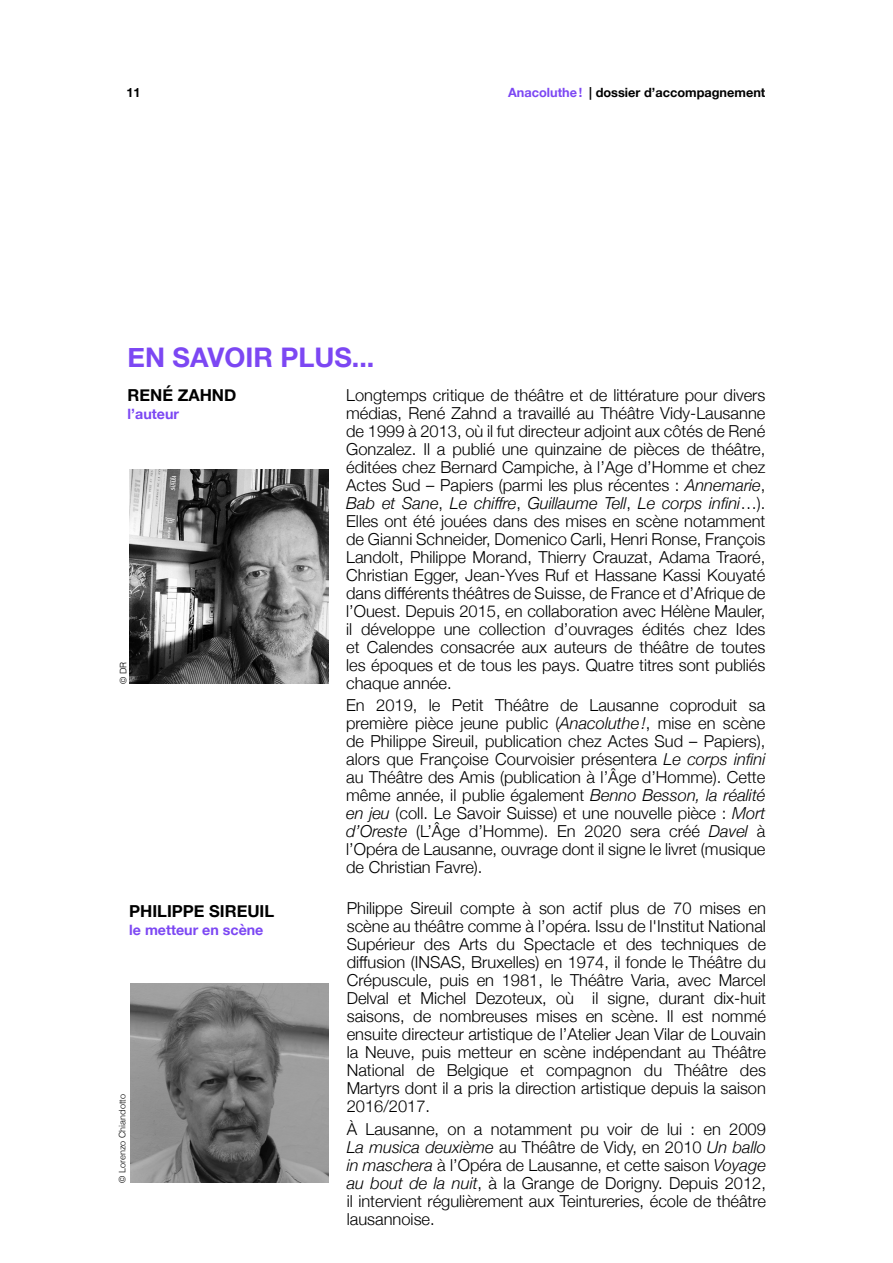
<style>
.page{position:relative;width:893px;height:1263px;background:#fff}
.page>*{position:absolute;margin:0;border:0;box-sizing:border-box;transform-origin:0 0}
.t1{font:700 27px "Helvetica Neue";color:#7c47f3}
.t2{font:300 16.5px/18px "Helvetica Neue";color:#000;text-align:justify}
.t3{font:700 16.5px "Helvetica Neue";color:#000}
.t4{font:700 14.25px "Helvetica Neue";color:#7c47f3}
.t5{font:700 12.75px "Helvetica Neue";color:#000}
.t6{font:300 9px "Helvetica";color:#000}
.s1{color:#7c47f3}
.s2{font-style:italic}
</style>
<div class="page">
<img style="left:130px;top:470px;width:198px;height:214px">
<img style="left:131px;top:983px;width:197px;height:200px">
<p class="t5" style="left:126px;top:83px;width:16px">11</p>
<p class="t5" style="left:508px;top:83px;width:259px"><span class="s1">Anacoluthe!</span> | dossier d’accompagnement</p>
<h1 class="t1" style="left:128px;top:336px;width:248px">EN SAVOIR PLUS...</h1>
<p class="t2" style="left:346px;top:385px;width:421px">Longtemps critique de théâtre et de littérature pour divers médias, René Zahnd a travaillé au Théâtre Vidy-Lausanne de 1999 à 2013, où il fut directeur adjoint aux côtés de René Gonzalez. Il a publié une quinzaine de pièces de théâtre, éditées chez Bernard Campiche, à l’Age d’Homme et chez Actes Sud – Papiers (parmi les plus récentes : <span class="s2">Annemarie</span>, <span class="s2">Bab et Sane</span>, <span class="s2">Le chiffre</span>, <span class="s2">Guillaume Tell</span>, <span class="s2">Le corps infini</span>…).<br>Elles ont été jouées dans des mises en scène notamment de Gianni Schneider, Domenico Carli, Henri Ronse, François Landolt, Philippe Morand, Thierry Crauzat, Adama Traoré, Christian Egger, Jean-Yves Ruf et Hassane Kassi Kouyaté dans différents théâtres de Suisse, de France et d’Afrique de l’Ouest. Depuis 2015, en collaboration avec Hélène Mauler, il développe une collection d’ouvrages édités chez Ides et Calendes consacrée aux auteurs de théâtre de toutes les époques et de tous les pays. Quatre titres sont publiés chaque année.</p>
<p class="t2" style="left:346px;top:695px;width:421px">En 2019, le Petit Théâtre de Lausanne coproduit sa première pièce jeune public (<span class="s2">Anacoluthe!</span>, mise en scène de Philippe Sireuil, publication chez Actes Sud – Papiers), alors que Françoise Courvoisier présentera <span class="s2">Le corps infini </span>au Théâtre des Amis (publication à l’Âge d’Homme). Cette même année, il publie également <span class="s2">Benno Besson, la réalité en jeu</span> (coll. Le Savoir Suisse) et une nouvelle pièce : <span class="s2">Mort d’Oreste</span> (L’Âge d’Homme). En 2020 sera créé <span class="s2">Davel</span> à l’Opéra de Lausanne, ouvrage dont il signe le livret (musique de Christian Favre).</p>
<p class="t3" style="left:128px;top:382px;width:110px">RENÉ ZAHND</p>
<p class="t4" style="left:128px;top:403px;width:53px">l’auteur</p>
<p class="t6" style="left:116px;top:684px;width:24px;rotate:-90deg">© DR</p>
<p class="t3" style="left:129px;top:898px;width:147px">PHILIPPE SIREUIL</p>
<p class="t4" style="left:129px;top:918px;width:136px">le metteur en scène</p>
<p class="t6" style="left:115px;top:1183px;width:90px;rotate:-90deg">© Lorenzo Chiandotto</p>
<p class="t2" style="left:347px;top:898px;width:421px">Philippe Sireuil compte à son actif plus de 70 mises en scène au théâtre comme à l’opéra. Issu de l'Institut National Supérieur des Arts du Spectacle et des techniques de diffusion (INSAS, Bruxelles) en 1974, il fonde le Théâtre du Crépuscule, puis en 1981, le Théâtre Varia, avec Marcel Delval et Michel Dezoteux, où il signe, durant dix-huit saisons, de nombreuses mises en scène. Il est nommé ensuite directeur artistique de l’Atelier Jean Vilar de Louvain la Neuve, puis metteur en scène indépendant au Théâtre National de Belgique et compagnon du Théâtre des Martyrs dont il a pris la direction artistique depuis la saison 2016/2017.</p>
<p class="t2" style="left:347px;top:1118px;width:421px">À Lausanne, on a notamment pu voir de lui : en 2009<br><span class="s2">La musica deuxième</span> au Théâtre de Vidy, en 2010 <span class="s2">Un ballo in maschera</span> à l’Opéra de Lausanne, et cette saison <span class="s2">Voyage au bout de la nuit</span>, à la Grange de Dorigny. Depuis 2012, il intervient régulièrement aux Teintureries, école de théâtre lausannoise.</p>
</div>
